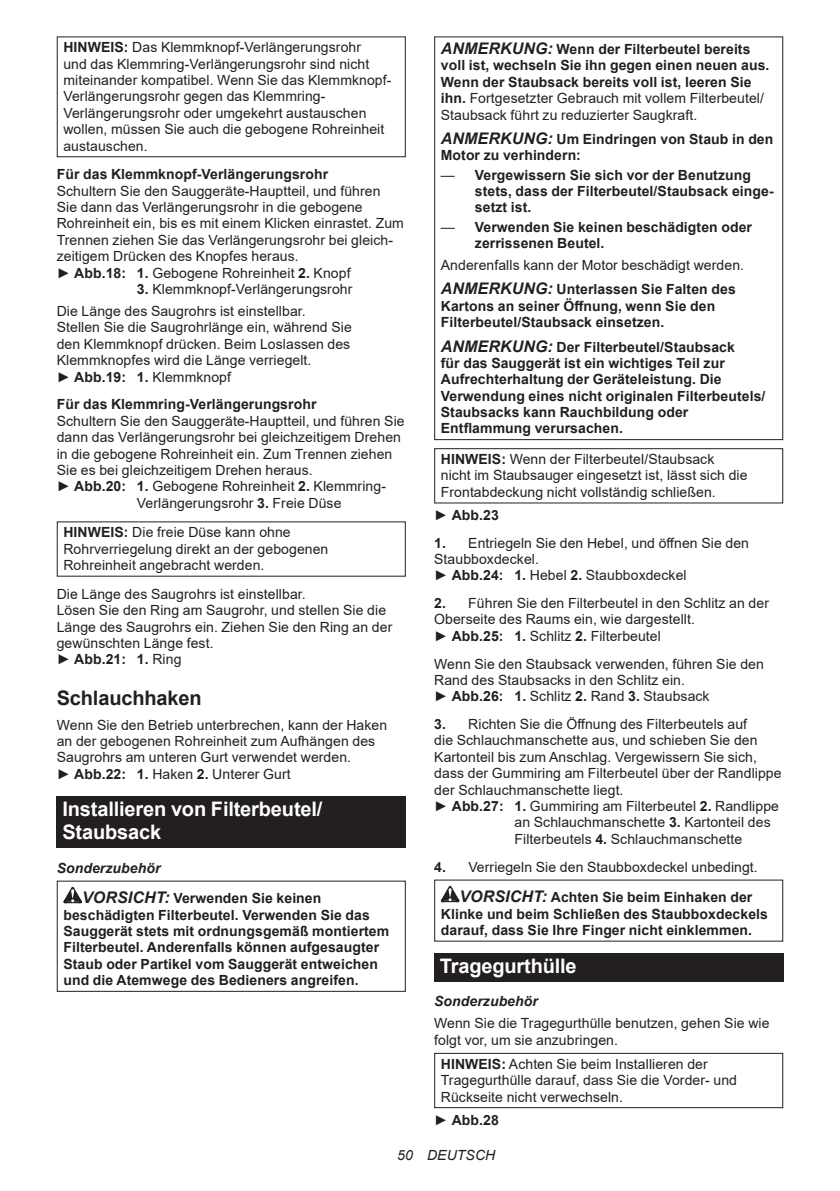
<style>
.page{position:relative;width:840px;height:1191px;background:#fff}
.page>*{position:absolute;margin:0;border:0;box-sizing:border-box;transform-origin:0 0}
.t1{font:700 20px/23.4px "Arial";letter-spacing:-.01em;color:#fff}
.t2{font:700 20px "Arial";letter-spacing:-.01em;color:#231f20}
.t3{font:14px/16.4px "Arial";letter-spacing:.005em;color:#231f20}
.t4{font:700 14px/16.4px "Arial";letter-spacing:.005em;color:#231f20}
.t5{font:italic 700 14px "Arial";letter-spacing:.005em;color:#231f20}
.t6{font:italic 14px "Arial";letter-spacing:.005em;color:#231f20}
.s1{font-weight:700}
.s2{font-style:italic}
.s3{font-style:italic;font-size:16px}
.s4{font-weight:400}
.s5{font-weight:700;font-style:italic;font-size:16px}
</style>
<div class="page">
<div style="left:57px;top:36px;width:348px;height:121px;border:1px solid #231f20"></div>
<div style="left:57px;top:795px;width:348px;height:52px;background:#231f20"></div>
<svg style="left:63px;top:887px;width:19px;height:16px"></svg>
<div style="left:434px;top:36px;width:348px;height:404px;border:1px solid #231f20"></div>
<div style="left:434px;top:448px;width:348px;height:55px;border:1px solid #231f20"></div>
<svg style="left:440px;top:885px;width:19px;height:17px"></svg>
<div style="left:434px;top:953px;width:348px;height:28px;background:#231f20"></div>
<div style="left:434px;top:1052px;width:348px;height:56px;border:1px solid #231f20"></div>
<p class="t3" style="left:63px;top:39px;width:329px"><span class="s1">HINWEIS:</span> Das Klemmknopf-Verlängerungsrohr<br>und das Klemmring-Verlängerungsrohr sind nicht miteinander kompatibel. Wenn Sie das Klemmknopf-Verlängerungsrohr gegen das Klemmring-Verlängerungsrohr oder umgekehrt austauschen wollen, müssen Sie auch die gebogene Rohreinheit austauschen.</p>
<p class="t4" style="left:57px;top:166px;width:273px">Für das Klemmknopf-Verlängerungsrohr</p>
<p class="t3" style="left:57px;top:182px;width:348px">Schultern Sie den Sauggeräte-Hauptteil, und führen Sie dann das Verlängerungsrohr in die gebogene Rohreinheit ein, bis es mit einem Klicken einrastet. Zum Trennen ziehen Sie das Verlängerungsrohr bei gleich&shy;zeitigem Drücken des Knopfes heraus.<br>► <span class="s1">Abb.18: 1.</span> Gebogene Rohreinheit <span class="s1">2.</span> Knopf</p>
<p class="t3" style="left:57px;top:278px;width:297px;line-height:22px;text-indent:80px"><span class="s1">3.</span> Klemmknopf-Verlängerungsrohr<br>Die Länge des Saugrohrs ist einstellbar.</p>
<p class="t3" style="left:57px;top:319px;width:296px">Stellen Sie die Saugrohrlänge ein, während Sie den Klemmknopf drücken. Beim Loslassen des Klemmknopfes wird die Länge verriegelt.<br>► <span class="s1">Abb.19: 1.</span> Klemmknopf</p>
<p class="t4" style="left:57px;top:396px;width:261px">Für das Klemmring-Verlängerungsrohr</p>
<p class="t3" style="left:57px;top:412px;width:349px">Schultern Sie den Sauggeräte-Hauptteil, und führen Sie</p>
<p class="t3" style="left:57px;top:429px;width:345px">dann das Verlängerungsrohr bei gleichzeitigem Drehen</p>
<p class="t3" style="left:57px;top:445px;width:337px">in die gebogene Rohreinheit ein. Zum Trennen ziehen</p>
<p class="t3" style="left:57px;top:462px;width:257px">Sie es bei gleichzeitigem Drehen heraus.</p>
<p class="t3" style="left:57px;top:478px;width:330px">► <span class="s1">Abb.20: 1.</span> Gebogene Rohreinheit <span class="s1">2.</span> Klemmring-</p>
<p class="t3" style="left:137px;top:494px;width:206px">Verlängerungsrohr <span class="s1">3.</span> Freie Düse</p>
<p class="t3" style="left:63px;top:524px;width:266px"><span class="s1">HINWEIS:</span> Die freie Düse kann ohne<br>Rohrverriegelung direkt an der gebogenen<br>Rohreinheit angebracht werden.</p>
<p class="t3" style="left:57px;top:585px;width:337px">Die Länge des Saugrohrs ist einstellbar.<br>Lösen Sie den Ring am Saugrohr, und stellen Sie die Länge des Saugrohrs ein. Ziehen Sie den Ring an der gewünschten Länge fest.<br>► <span class="s1">Abb.21: 1.</span> Ring</p>
<h1 class="t2" style="left:57px;top:683px;width:146px">Schlauchhaken</h1>
<p class="t3" style="left:57px;top:716px;width:332px">Wenn Sie den Betrieb unterbrechen, kann der Haken an der gebogenen Rohreinheit zum Aufhängen des Saugrohrs am unteren Gurt verwendet werden.<br>► <span class="s1">Abb.22: 1.</span> Haken <span class="s1">2.</span> Unterer Gurt</p>
<h1 class="t1" style="left:62px;top:797px;width:261px">Installieren von Filterbeutel/<br>Staubsack</h1>
<p class="t4" style="left:82px;top:852px;width:241px;line-height:30.6px;text-indent:-25px"><span class="s2">Sonderzubehör<br></span><span class="s3">VORSICHT:</span> Verwenden Sie keinen</p>
<p class="t4" style="left:63px;top:906px;width:327px">beschädigten Filterbeutel. Verwenden Sie das Sauggerät stets mit ordnungsgemäß montiertem Filterbeutel. Anderenfalls können aufgesaugter Staub oder Partikel vom Sauggerät entweichen und die Atemwege des Bedieners angreifen.</p>
<p class="t4" style="left:440px;top:41px;width:330px"><span class="s3">ANMERKUNG:</span> Wenn der Filterbeutel bereits voll ist, wechseln Sie ihn gegen einen neuen aus.<br>Wenn der Staubsack bereits voll ist, leeren Sie ihn. <span class="s4">Fortgesetzter Gebrauch mit vollem Filterbeutel/ Staubsack führt zu reduzierter Saugkraft.</span></p>
<p class="t4" style="left:440px;top:131px;width:334px"><span class="s3">ANMERKUNG:</span> Um Eindringen von Staub in den<br>Motor zu verhindern:</p>
<p class="t4" style="left:474px;top:166px;width:300px;text-indent:-34px"><span class="s4">—</span> Vergewissern Sie sich vor der Benutzung stets, dass der Filterbeutel/Staubsack einge&shy;setzt ist.</p>
<p class="t4" style="left:474px;top:218px;width:278px;text-indent:-34px"><span class="s4">—</span> Verwenden Sie keinen beschädigten oder zerrissenen Beutel.</p>
<p class="t3" style="left:440px;top:253px;width:304px;line-height:24.4px">Anderenfalls kann der Motor beschädigt werden.<br><span class="s5">ANMERKUNG:</span> <span class="s1">Unterlassen Sie Falten des</span></p>
<p class="t4" style="left:440px;top:298px;width:276px">Kartons an seiner Öffnung, wenn Sie den<br>Filterbeutel/Staubsack einsetzen.</p>
<p class="t4" style="left:440px;top:338px;width:326px"><span class="s3">ANMERKUNG:</span> Der Filterbeutel/Staubsack<br>für das Sauggerät ist ein wichtiges Teil zur Aufrechterhaltung der Geräteleistung. Die Verwendung eines nicht originalen Filterbeutels/ Staubsacks kann Rauchbildung oder Entflammung verursachen.</p>
<p class="t3" style="left:440px;top:451px;width:308px"><span class="s1">HINWEIS:</span> Wenn der Filterbeutel/Staubsack nicht im Staubsauger eingesetzt ist, lässt sich die<br>Frontabdeckung nicht vollständig schließen.</p>
<p class="t4" style="left:434px;top:507px;width:66px"><span class="s4">►</span> Abb.23</p>
<p class="t3" style="left:434px;top:534px;width:316px"><span class="s1">1.</span> Entriegeln Sie den Hebel, und öffnen Sie den<br>Staubboxdeckel.<br>► <span class="s1">Abb.24: 1.</span> Hebel <span class="s1">2.</span> Staubboxdeckel</p>
<p class="t3" style="left:434px;top:595px;width:336px"><span class="s1">2.</span> Führen Sie den Filterbeutel in den Schlitz an der<br>Oberseite des Raums ein, wie dargestellt.<br>► <span class="s1">Abb.25: 1.</span> Schlitz <span class="s1">2.</span> Filterbeutel</p>
<p class="t3" style="left:434px;top:655px;width:331px">Wenn Sie den Staubsack verwenden, führen Sie den<br>Rand des Staubsacks in den Schlitz ein.<br>► <span class="s1">Abb.26: 1.</span> Schlitz <span class="s1">2.</span> Rand <span class="s1">3.</span> Staubsack</p>
<p class="t3" style="left:434px;top:716px;width:314px"><span class="s1">3.</span> Richten Sie die Öffnung des Filterbeutels auf</p>
<p class="t3" style="left:434px;top:732px;width:324px">die Schlauchmanschette aus, und schieben Sie den</p>
<p class="t3" style="left:434px;top:748px;width:324px">Kartonteil bis zum Anschlag. Vergewissern Sie sich,</p>
<p class="t3" style="left:434px;top:765px;width:349px">dass der Gummiring am Filterbeutel über der Randlippe</p>
<p class="t3" style="left:434px;top:781px;width:191px">der Schlauchmanschette liegt.</p>
<p class="t3" style="left:434px;top:798px;width:346px">► <span class="s1">Abb.27: 1.</span> Gummiring am Filterbeutel <span class="s1">2.</span> Randlippe</p>
<p class="t3" style="left:514px;top:814px;width:257px">an Schlauchmanschette <span class="s1">3.</span> Kartonteil des</p>
<p class="t3" style="left:514px;top:830px;width:229px">Filterbeutels <span class="s1">4.</span> Schlauchmanschette</p>
<p class="t3" style="left:459px;top:851px;width:299px;line-height:30.6px;text-indent:-25px"><span class="s1">4.</span> Verriegeln Sie den Staubboxdeckel unbedingt.<br><span class="s5">VORSICHT:</span> <span class="s1">Achten Sie beim Einhaken der</span></p>
<p class="t4" style="left:440px;top:905px;width:328px">Klinke und beim Schließen des Staubboxdeckels darauf, dass Sie Ihre Finger nicht einklemmen.</p>
<h1 class="t1" style="left:439px;top:954px;width:138px">Tragegurthülle</h1>
<p class="t5" style="left:434px;top:992px;width:105px">Sonderzubehör</p>
<p class="t3" style="left:434px;top:1015px;width:336px">Wenn Sie die Tragegurthülle benutzen, gehen Sie wie folgt vor, um sie anzubringen.</p>
<p class="t3" style="left:440px;top:1055px;width:297px"><span class="s1">HINWEIS:</span> Achten Sie beim Installieren der<br>Tragegurthülle darauf, dass Sie die Vorder- und<br>Rückseite nicht verwechseln.</p>
<p class="t4" style="left:434px;top:1111px;width:66px"><span class="s4">►</span> Abb.28</p>
<p class="t6" style="left:397px;top:1146px;width:99px">50 DEUTSCH</p>
</div>
